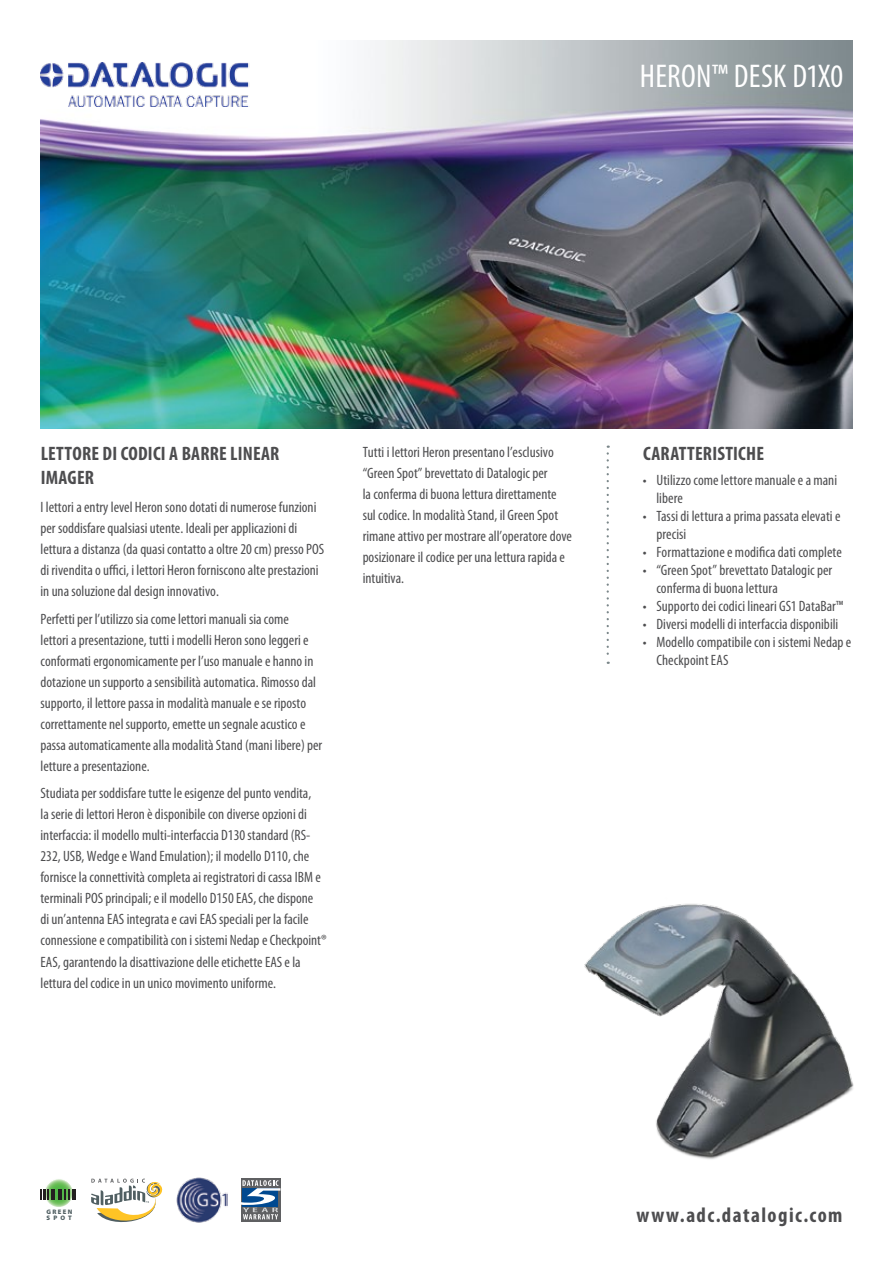
<style>
.page{position:relative;width:893px;height:1263px;background:#fff}
.page>*{position:absolute;margin:0;border:0;box-sizing:border-box;transform-origin:0 0}
.t1{font:condensed 33px "Myriad Pro";letter-spacing:.01em;color:#fff}
.t2{font:700 condensed 21px "Myriad Pro";color:#4d4d4f}
.t3{font:700 condensed 19.5px/24px "Myriad Pro";letter-spacing:.01em;color:#4d4d4f}
.t4{font:condensed 15px/21px "Myriad Pro";color:#4d4d4f}
.t5{font:900 6.6px/6.6px "Myriad Pro";letter-spacing:.2em;color:#505f62}
</style>
<div class="page">
<img style="left:40px;top:41px;width:812px;height:387px">
<img style="left:40px;top:63px;width:220px;height:43px">
<svg style="left:607px;top:446px;width:2px;height:218px"></svg>
<img style="left:176px;top:1177px;width:51px;height:46px">
<svg style="left:241px;top:1178px;width:39px;height:43px"></svg>
<svg style="left:241px;top:1180px;width:40px;height:39px;background:#74899d"></svg>
<svg style="left:44px;top:1178px;width:29px;height:29px"></svg>
<svg style="left:40px;top:1189px;width:8px;height:11px"></svg>
<hr style="left:51px;top:1189px;width:4px;height:11px;background:#231f20">
<hr style="left:58px;top:1189px;width:4px;height:11px;background:#231f20">
<svg style="left:64px;top:1189px;width:6px;height:11px"></svg>
<hr style="left:72px;top:1189px;width:4px;height:11px;background:#231f20">
<img style="left:584px;top:904px;width:270px;height:255px">
<svg style="left:91px;top:1178px;width:72px;height:44px"></svg>
<h1 class="t1" style="left:640px;top:56px;width:30px">Heron</h1>
<h1 class="t1" style="left:711px;top:56px;width:133px">™ DEsk D1X0</h1>
<h3 class="t3" style="left:41px;top:441px;width:240px">LETTORE DI CODICI A BARRE LINEAR<br>IMAGER</h3>
<p class="t4" style="left:40px;top:496px;width:285px">I lettori a entry level Heron sono dotati di numerose funzioni per soddisfare qualsiasi utente. Ideali per applicazioni di lettura a distanza (da quasi contatto a oltre 20 cm) presso POS di rivendita o uffici, i lettori Heron forniscono alte prestazioni in una soluzione dal design innovativo.</p>
<p class="t4" style="left:40px;top:608px;width:283px">Perfetti per l’utilizzo sia come lettori manuali sia come<br>lettori a presentazione, tutti i modelli Heron sono leggeri e conformati ergonomicamente per l’uso manuale e hanno in dotazione un supporto a sensibilità automatica. Rimosso dal supporto, il lettore passa in modalità manuale e se riposto correttamente nel supporto, emette un segnale acustico e passa automaticamente alla modalità Stand (mani libere) per letture a presentazione.</p>
<p class="t4" style="left:40px;top:783px;width:288px">Studiata per soddisfare tutte le esigenze del punto vendita,<br>la serie di lettori Heron è disponibile con diverse opzioni di interfaccia: il modello multi-interfaccia D130 standard (RS-232, USB, Wedge e Wand Emulation); il modello D110, che fornisce la connettività completa ai registratori di cassa IBM e terminali POS principali; e il modello D150 EAS, che dispone<br>di un’antenna EAS integrata e cavi EAS speciali per la facile connessione e compatibilità con i sistemi Nedap e Checkpoint® EAS, garantendo la disattivazione delle etichette EAS e la lettura del codice in un unico movimento uniforme.</p>
<p class="t4" style="left:363px;top:441px;width:211px">Tutti i lettori Heron presentano l’esclusivo “Green Spot” brevettato di Datalogic per<br>la conferma di buona lettura direttamente sul codice. In modalità Stand, il Green Spot rimane attivo per mostrare all’operatore dove posizionare il codice per una lettura rapida e intuitiva.</p>
<h3 class="t3" style="left:643px;top:441px;width:122px">CARATTERISTICHE</h3>
<p class="t4" style="left:656px;top:471px;width:182px;line-height:18px;text-indent:-14px">• Utilizzo come lettore manuale e a mani libere</p>
<p class="t4" style="left:656px;top:507px;width:186px;line-height:18px;text-indent:-14px">• Tassi di lettura a prima passata elevati e precisi</p>
<p class="t4" style="left:643px;top:541px;width:200px">• Formattazione e modifica dati complete</p>
<p class="t4" style="left:656px;top:561px;width:177px;line-height:18px;text-indent:-14px">• “Green Spot” brevettato Datalogic per conferma di buona lettura</p>
<p class="t4" style="left:643px;top:595px;width:202px">• Supporto dei codici lineari GS1 DataBar™</p>
<p class="t4" style="left:643px;top:613px;width:197px">• Diversi modelli di interfaccia disponibili</p>
<p class="t4" style="left:656px;top:633px;width:196px;line-height:18px;text-indent:-14px">• Modello compatibile con i sistemi Nedap e<br>Checkpoint EAS</p>
<p class="t5" style="left:47px;top:1208px;width:27px">GREEN<br>SPOT</p>
<h2 class="t2" style="left:636px;top:1201px;width:208px">WWW.ADC.DATALOGIC.COM</h2>
</div>
